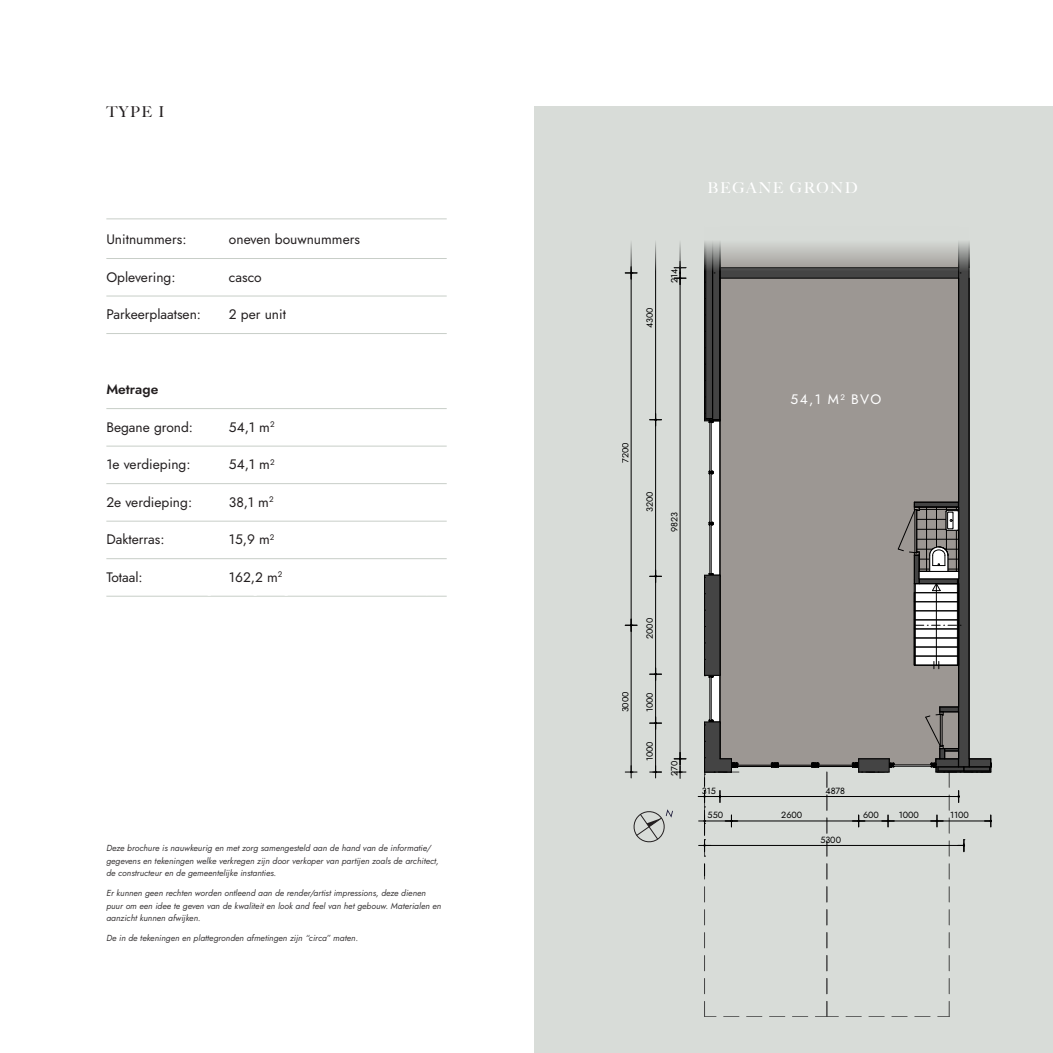
<style>
.page{position:relative;width:1053px;height:1053px;background:#fff}
.page>*{position:absolute;margin:0;border:0;box-sizing:border-box;transform-origin:0 0}
.Kopje{font:500 15px "Big Caslon";letter-spacing:.1em;color:#fff}
.Kopje-2{font:500 15px "Big Caslon";color:#231f20}
.t1{font:13.75px "Jost";color:#231f20}
.Alineastijl_1{font:13.75px "Jost";color:#fff}
.t2{font:600 13.75px "Jost";color:#231f20}
.t3{font:9px "Jost";letter-spacing:-.005em;color:#000}
.t4{font:italic 8.75px/12.5px "Jost";color:#3d3a3b}
</style>
<div class="page">
<div style="left:534px;top:106px;width:518px;height:946px;background:#d8dcd8"></div>
<hr style="left:106px;top:418px;width:340px;height:1px;background:#c8cec8">
<hr style="left:106px;top:458px;width:340px;height:1px;background:#c8cec8">
<hr style="left:106px;top:496px;width:340px;height:1px;background:#c8cec8">
<hr style="left:106px;top:533px;width:340px;height:1px;background:#c8cec8">
<hr style="left:106px;top:218px;width:340px;height:1px;background:#c8cec8">
<hr style="left:106px;top:258px;width:340px;height:1px;background:#c8cec8">
<hr style="left:106px;top:296px;width:340px;height:1px;background:#c8cec8">
<hr style="left:106px;top:333px;width:340px;height:1px;background:#c8cec8">
<hr style="left:106px;top:408px;width:340px;height:1px;background:#c8cec8">
<hr style="left:106px;top:446px;width:340px;height:1px;background:#c8cec8">
<hr style="left:106px;top:483px;width:340px;height:1px;background:#c8cec8">
<hr style="left:106px;top:521px;width:340px;height:1px;background:#c8cec8">
<hr style="left:106px;top:558px;width:340px;height:1px;background:#c8cec8">
<hr style="left:106px;top:596px;width:340px;height:1px;background:#c8cec8">
<svg style="left:708px;top:241px;width:262px;height:531px;background:#7e7e7d"></svg>
<svg style="left:792px;top:1016px;width:15px;height:1px"></svg>
<svg style="left:769px;top:1016px;width:15px;height:1px"></svg>
<svg style="left:746px;top:1016px;width:15px;height:1px"></svg>
<svg style="left:723px;top:1016px;width:16px;height:1px"></svg>
<svg style="left:704px;top:1001px;width:12px;height:16px"></svg>
<svg style="left:704px;top:978px;width:1px;height:15px"></svg>
<svg style="left:704px;top:955px;width:1px;height:15px"></svg>
<svg style="left:704px;top:932px;width:1px;height:15px"></svg>
<svg style="left:704px;top:909px;width:1px;height:15px"></svg>
<svg style="left:704px;top:886px;width:1px;height:15px"></svg>
<svg style="left:948px;top:840px;width:1px;height:16px"></svg>
<svg style="left:948px;top:863px;width:1px;height:16px"></svg>
<svg style="left:948px;top:886px;width:1px;height:15px"></svg>
<svg style="left:948px;top:909px;width:1px;height:15px"></svg>
<svg style="left:948px;top:932px;width:1px;height:15px"></svg>
<svg style="left:948px;top:955px;width:1px;height:15px"></svg>
<svg style="left:948px;top:978px;width:1px;height:15px"></svg>
<svg style="left:937px;top:1001px;width:12px;height:16px"></svg>
<svg style="left:914px;top:1016px;width:16px;height:1px"></svg>
<svg style="left:891px;top:1016px;width:16px;height:1px"></svg>
<svg style="left:868px;top:1016px;width:16px;height:1px"></svg>
<svg style="left:845px;top:1016px;width:16px;height:1px"></svg>
<svg style="left:815px;top:1001px;width:23px;height:16px"></svg>
<svg style="left:826px;top:978px;width:1px;height:15px"></svg>
<svg style="left:826px;top:955px;width:1px;height:15px"></svg>
<svg style="left:826px;top:932px;width:1px;height:15px"></svg>
<svg style="left:826px;top:909px;width:1px;height:15px"></svg>
<svg style="left:826px;top:886px;width:1px;height:15px"></svg>
<svg style="left:826px;top:863px;width:1px;height:16px"></svg>
<svg style="left:826px;top:840px;width:1px;height:16px"></svg>
<svg style="left:826px;top:817px;width:1px;height:16px"></svg>
<svg style="left:826px;top:795px;width:1px;height:15px"></svg>
<svg style="left:826px;top:772px;width:1px;height:15px"></svg>
<svg style="left:720px;top:241px;width:238px;height:517px;background:#9b9693"></svg>
<hr style="left:719px;top:227px;width:1px;height:531px;background:#000">
<hr style="left:968px;top:227px;width:1px;height:539px;background:#000">
<hr style="left:958px;top:227px;width:1px;height:539px;background:#000">
<hr style="left:893px;top:764px;width:38px;height:1px;background:#000">
<hr style="left:893px;top:766px;width:38px;height:1px;background:#000">
<hr style="left:817px;top:765px;width:36px;height:1px;background:#000">
<hr style="left:817px;top:766px;width:36px;height:1px;background:#000">
<hr style="left:777px;top:765px;width:35px;height:1px;background:#000">
<svg style="left:811px;top:762px;width:8px;height:5px"></svg>
<hr style="left:777px;top:766px;width:35px;height:1px;background:#000">
<hr style="left:736px;top:765px;width:36px;height:1px;background:#000">
<hr style="left:736px;top:766px;width:36px;height:1px;background:#000">
<svg style="left:771px;top:762px;width:8px;height:5px"></svg>
<hr style="left:711px;top:473px;width:1px;height:49px;background:#000">
<hr style="left:709px;top:473px;width:1px;height:49px;background:#000">
<hr style="left:711px;top:676px;width:1px;height:44px;background:#000">
<hr style="left:709px;top:676px;width:1px;height:44px;background:#000">
<hr style="left:711px;top:524px;width:1px;height:49px;background:#000">
<hr style="left:709px;top:524px;width:1px;height:49px;background:#000">
<hr style="left:711px;top:422px;width:1px;height:49px;background:#000">
<hr style="left:709px;top:422px;width:1px;height:49px;background:#000">
<hr style="left:704px;top:845px;width:259px;height:1px;background:#000">
<svg style="left:704px;top:863px;width:1px;height:16px"></svg>
<hr style="left:631px;top:625px;width:1px;height:147px;background:#000">
<hr style="left:631px;top:273px;width:1px;height:352px;background:#000">
<hr style="left:631px;top:227px;width:1px;height:46px;background:#000">
<hr style="left:731px;top:820px;width:127px;height:1px;background:#000">
<hr style="left:888px;top:820px;width:48px;height:1px;background:#000">
<svg style="left:852px;top:815px;width:42px;height:11px"></svg>
<hr style="left:720px;top:796px;width:238px;height:1px;background:#000">
<hr style="left:679px;top:278px;width:1px;height:480px;background:#000">
<hr style="left:679px;top:227px;width:1px;height:41px;background:#000">
<svg style="left:674px;top:261px;width:12px;height:23px"></svg>
<hr style="left:655px;top:227px;width:1px;height:192px;background:#000">
<hr style="left:655px;top:420px;width:1px;height:156px;background:#000">
<svg style="left:649px;top:413px;width:12px;height:13px"></svg>
<hr style="left:655px;top:576px;width:1px;height:98px;background:#000">
<svg style="left:649px;top:570px;width:12px;height:12px"></svg>
<hr style="left:655px;top:674px;width:1px;height:49px;background:#000">
<svg style="left:649px;top:667px;width:12px;height:13px"></svg>
<hr style="left:655px;top:723px;width:1px;height:49px;background:#000">
<svg style="left:649px;top:716px;width:12px;height:13px"></svg>
<hr style="left:720px;top:267px;width:238px;height:1px;background:#000">
<hr style="left:720px;top:278px;width:238px;height:1px;background:#000">
<svg style="left:957px;top:839px;width:7px;height:12px"></svg>
<svg style="left:704px;top:573px;width:16px;height:105px;background:#3e3e3e"></svg>
<svg style="left:925px;top:706px;width:67px;height:127px"></svg>
<svg style="left:852px;top:758px;width:42px;height:14px"></svg>
<svg style="left:698px;top:719px;width:41px;height:137px"></svg>
<svg style="left:674px;top:752px;width:12px;height:26px"></svg>
<svg style="left:649px;top:765px;width:12px;height:12px"></svg>
<svg style="left:625px;top:765px;width:12px;height:12px"></svg>
<svg style="left:897px;top:502px;width:63px;height:166px;background:#959392"></svg>
<svg style="left:625px;top:619px;width:12px;height:12px"></svg>
<svg style="left:704px;top:227px;width:16px;height:196px;background:#4a4a4a"></svg>
<svg style="left:625px;top:266px;width:12px;height:13px"></svg>
<svg style="left:633px;top:809px;width:40px;height:34px"></svg>
<p class="Kopje-2" style="left:106px;top:100px;width:59px">TYPE I</p>
<p class="t1" style="left:106px;top:230px;width:82px">Unitnummers:</p>
<p class="t1" style="left:229px;top:230px;width:133px">oneven bouwnummers</p>
<p class="t1" style="left:106px;top:267px;width:71px">Oplevering:</p>
<p class="t1" style="left:229px;top:267px;width:34px">casco</p>
<p class="t1" style="left:106px;top:305px;width:96px">Parkeerplaatsen:</p>
<p class="t1" style="left:229px;top:305px;width:59px">2 per unit</p>
<p class="t2" style="left:106px;top:380px;width:53px">Metrage</p>
<p class="t1" style="left:106px;top:417px;width:88px">Begane grond:</p>
<p class="t1" style="left:229px;top:417px;width:47px">54,1 m<sup>2</sup></p>
<p class="t1" style="left:106px;top:455px;width:86px">1e verdieping:</p>
<p class="t1" style="left:229px;top:455px;width:47px">54,1 m<sup>2</sup></p>
<p class="t1" style="left:106px;top:492px;width:87px">2e verdieping:</p>
<p class="t1" style="left:229px;top:492px;width:46px">38,1 m<sup>2</sup></p>
<p class="t1" style="left:106px;top:530px;width:60px">Dakterras:</p>
<p class="t1" style="left:229px;top:530px;width:47px">15,9 m<sup>2</sup></p>
<p class="t1" style="left:106px;top:567px;width:38px">Totaal:</p>
<p class="t1" style="left:229px;top:567px;width:55px">162,2 m<sup>2</sup></p>
<p class="t4" style="left:106px;top:842px;width:334px">Deze brochure is nauwkeurig en met zorg samengesteld aan de hand van de informatie/ gegevens en tekeningen welke verkregen zijn door verkoper van partijen zoals de architect, de constructeur en de gemeentelijke instanties.</p>
<p class="t4" style="left:106px;top:886px;width:336px">Er kunnen geen rechten worden ontleend aan de render/artist impressions, deze dienen puur om een idee te geven van de kwaliteit en look and feel van het gebouw. Materialen en aanzicht kunnen afwijken.</p>
<p class="t4" style="left:106px;top:931px;width:253px">De in de tekeningen en plattegronden afmetingen zijn “circa” maten.</p>
<p class="t3" style="left:643px;top:328px;width:22px;rotate:-90deg">4300</p>
<p class="t3" style="left:668px;top:283px;width:16px;rotate:-90deg">214</p>
<p class="t3" style="left:619px;top:463px;width:22px;rotate:-90deg">7200</p>
<p class="t3" style="left:643px;top:512px;width:22px;rotate:-90deg">3200</p>
<p class="t3" style="left:668px;top:532px;width:21px;rotate:-90deg">9823</p>
<p class="Kopje" style="left:707px;top:176px;width:152px">BEGANE GROND</p>
<p class="Alineastijl_1" style="left:790px;top:390px;width:92px">54,1 M<sup>2</sup> BVO</p>
<p class="t3" style="left:643px;top:639px;width:23px;rotate:-90deg">2000</p>
<p class="t3" style="left:619px;top:712px;width:22px;rotate:-90deg">3000</p>
<p class="t3" style="left:643px;top:712px;width:22px;rotate:-90deg">1000</p>
<p class="t3" style="left:643px;top:761px;width:22px;rotate:-90deg">1000</p>
<p class="t3" style="left:668px;top:775px;width:17px;rotate:-90deg">270</p>
<p class="t3" style="left:701px;top:784px;width:15px">315</p>
<p class="t3" style="left:825px;top:784px;width:21px">4878</p>
<p class="t3" style="left:707px;top:809px;width:17px">550</p>
<p class="t3" style="left:781px;top:809px;width:22px">2600</p>
<p class="t3" style="left:862px;top:809px;width:17px">600</p>
<p class="t3" style="left:898px;top:809px;width:22px">1000</p>
<p class="t3" style="left:950px;top:809px;width:20px">1100</p>
<p class="t3" style="left:820px;top:833px;width:22px">5300</p>
</div>
